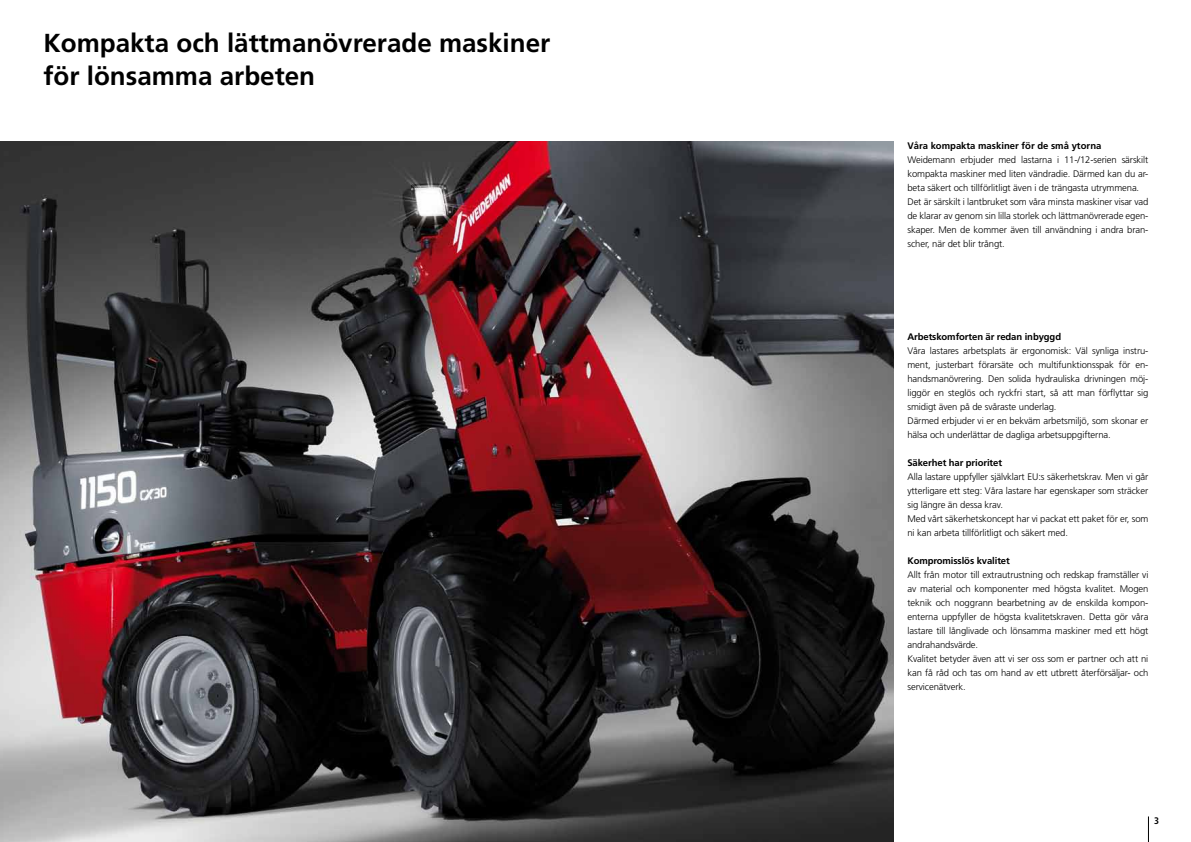
<style>
.page{position:relative;width:1191px;height:842px;background:#fff}
.page>*{position:absolute;margin:0;border:0;box-sizing:border-box;transform-origin:0 0}
.t1{font:700 26px/33px "Frutiger LT";color:#000}
.t2{font:300 9.5px/14px "Frutiger LT";letter-spacing:-.01em;color:#000}
.t3{font:700 9.5px "Frutiger LT";letter-spacing:-.01em;color:#000}
.t4{font:700 condensed 9.5px "Frutiger LT";color:#000}
</style>
<div class="page">
<svg style="left:1148px;top:816px;width:1px;height:26px"></svg>
<img style="left:0;top:142px;width:893px;height:700px">
<h1 class="t1" style="left:43px;top:27px;width:508px">Kompakta och lättmanövrerade maskiner för lönsamma arbeten</h1>
<p class="t3" style="left:907px;top:140px;width:195px">Våra kompakta maskiner för de små ytorna</p>
<p class="t2" style="left:907px;top:153px;width:242px">Weidemann erbjuder med lastarna i 11-/12-serien särskilt kompakta maskiner med liten vändradie. Därmed kan du ar&shy;beta säkert och tillförlitligt även i de trängasta utrymmena.<br>Det är särskilt i lantbruket som våra minsta maskiner visar vad de klarar av genom sin lilla storlek och lättmanövrerade egen&shy;skaper. Men de kommer även till användning i andra bran&shy;scher, när det blir trångt.</p>
<p class="t3" style="left:907px;top:331px;width:155px">Arbetskomforten är redan inbyggd</p>
<p class="t2" style="left:907px;top:344px;width:242px">Våra lastares arbetsplats är ergonomisk: Väl synliga instru&shy;ment, justerbart förarsäte och multifunktionsspak för en&shy;handsmanövrering. Den solida hydrauliska drivningen möj&shy;liggör en steglös och ryckfri start, så att man förflyttar sig smidigt även på de svåraste underlag.<br>Därmed erbjuder vi er en bekväm arbetsmiljö, som skonar er hälsa och underlättar de dagliga arbetsuppgifterna.</p>
<p class="t3" style="left:907px;top:457px;width:96px">Säkerhet har prioritet</p>
<p class="t2" style="left:907px;top:470px;width:242px">Alla lastare uppfyller självklart EU:s säkerhetskrav. Men vi går ytterligare ett steg: Våra lastare har egenskaper som sträcker sig längre än dessa krav.<br>Med vårt säkerhetskoncept har vi packat ett paket för er, som ni kan arbeta tillförlitligt och säkert med.</p>
<p class="t3" style="left:907px;top:555px;width:104px">Kompromisslös kvalitet</p>
<p class="t2" style="left:907px;top:568px;width:242px">Allt från motor till extrautrustning och redskap framställer vi av material och komponenter med högsta kvalitet. Mogen teknik och noggrann bearbetning av de enskilda kompon&shy;enterna uppfyller de högsta kvalitetskraven. Detta gör våra lastare till långlivade och lönsamma maskiner med ett högt andrahandsvärde.<br>Kvalitet betyder även att vi ser oss som er partner och att ni kan få råd och tas om hand av ett utbrett återförsäljar- och servicenätverk.</p>
<p class="t4" style="left:1154px;top:815px;width:6px">3</p>
</div>
